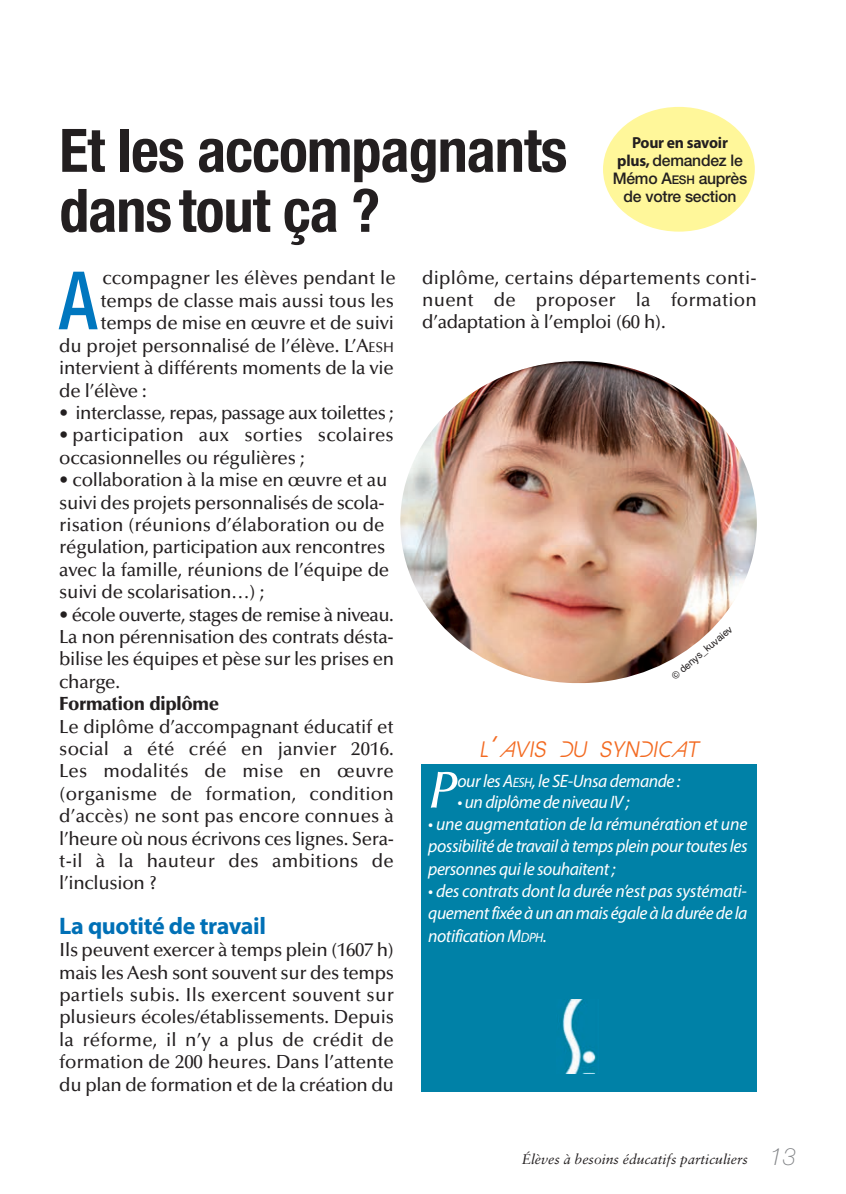
<style>
.page{position:relative;width:846px;height:1194px;background:#fff}
.page>*{position:absolute;margin:0;border:0;box-sizing:border-box;transform-origin:0 0}
.t1{font:500 condensed 80.6px "Helvetica Neue LT Pro";color:#0077bf;scale:.9 1}
.t2{font:700 condensed 60px/60px "Helvetica Neue";letter-spacing:-.015em;color:#231f20}
.t3{font:italic 500 51.8px "Optima LT Std";color:#fff}
.t4{font:700 24px "Myriad Pro";letter-spacing:-.015em;color:#0070b6}
.t5{font:italic 21.2px "Epic Fusion";color:#f36a21;scale:.93 1}
.t6{font:500 19px/22.4px "Optima LT Std";letter-spacing:-.015em;color:#231f20;text-align:justify}
.t7{font:500 19px/22.4px "Optima LT Std";letter-spacing:.01em;color:#231f20}
.t8{font:500 19px "Optima LT Std";letter-spacing:.005em;color:#231f20}
.t9{font:900 19px "Optima LT Std";letter-spacing:-.015em;color:#231f20}
.t10{font:italic 18px/22.4px "Myriad Pro";letter-spacing:-.025em;color:#fff;text-align:justify}
.t11{font:500 16px/18px "Helvetica Neue";letter-spacing:-.015em;color:#231f20;text-align:center}
.t12{font:700 16px "Myriad Pro";letter-spacing:-.015em;color:#231f20}
.t13{font:italic 14px "Sabon";color:#231f20}
.t14{font:10px "Helvetica";color:#231f20}
.s1{font-family:"Myriad Pro";font-weight:700}
.s2{font-size:12px}
.s3{font-size:14.2px}
.s4{font-size:28.2px}
.s5{font-size:13.6px}
.s6{font-family:"Helvetica Neue";font-weight:100;font-size:24px;color:#808285}
</style>
<div class="page">
<div style="left:421px;top:764px;width:336px;height:327px;background:#0081a7"></div>
<div style="left:603px;top:107px;width:152px;height:125px;background:#fff79a;border-radius:50%"></div>
<img style="left:400px;top:361px;width:357px;height:322px">
<img style="left:562px;top:999px;width:34px;height:74px">
<h2 class="t2" style="left:59px;top:126px;width:509px">Et les accompagnants danstout ça ?</h2>
<p class="t12" style="left:632px;top:136px;width:97px">Pour en savoir</p>
<p class="t11" style="left:613px;top:152px;width:136px"><span class="s1">plus,</span> demandez le<br>Mémo A<span class="s2">ESH</span> auprès de votre section</p>
<h1 class="t1" style="left:59px;top:254px;width:43px">A</h1>
<p class="t8" style="left:102px;top:270px;width:295px">ccompagner les élèves pendant le</p>
<p class="t6" style="left:101px;top:291px;width:295px">temps de classe mais aussi tous les</p>
<p class="t6" style="left:101px;top:314px;width:295px">temps de mise en œuvre et de suivi</p>
<p class="t6" style="left:59px;top:336px;width:336px">du projet personnalisé de l’élève. L’A<span class="s3">ESH</span></p>
<p class="t6" style="left:59px;top:358px;width:336px">intervient à différents moments de la vie</p>
<p class="t6" style="left:59px;top:381px;width:89px">de l’élève :</p>
<p class="t6" style="left:59px;top:403px;width:336px">• interclasse, repas, passage aux toilettes ;</p>
<p class="t7" style="left:59px;top:426px;width:336px">• participation aux sorties scolaires occasionnelles ou régulières ;</p>
<p class="t6" style="left:59px;top:470px;width:331px;text-align:left">• collaboration à la mise en œuvre et au suivi des projets personnalisés de scola&shy;risation (réunions d’élaboration ou de régulation, participation aux rencontres avec la famille, réunions de l’équipe de suivi de scolarisation…) ;</p>
<p class="t6" style="left:59px;top:605px;width:336px">• école ouverte, stages de remise à niveau.<br>La non pérennisation des contrats désta&shy;bilise les équipes et pèse sur les prises en charge.</p>
<p class="t9" style="left:59px;top:696px;width:161px">Formation diplôme</p>
<p class="t6" style="left:59px;top:717px;width:336px">Le diplôme d’accompagnant éducatif et social a été créé en janvier 2016.<br>Les modalités de mise en œuvre (organisme de formation, condition d’accès) ne sont pas encore connues à l’heure où nous écrivons ces lignes. Sera&shy;t-il à la hauteur des ambitions de l’inclusion ?</p>
<p class="t4" style="left:59px;top:916px;width:208px">La quotité de travail</p>
<p class="t6" style="left:59px;top:940px;width:336px">Ils peuvent exercer à temps plein (1607 h) mais les Aesh sont souvent sur des temps partiels subis. Ils exercent souvent sur plusieurs écoles/établissements. Depuis la réforme, il n’y a plus de crédit de formation de 200 heures. Dans l’attente du plan de formation et de la création du</p>
<p class="t6" style="left:422px;top:268px;width:336px">diplôme, certains départements conti&shy;nuent de proposer la formation d’adaptation à l’emploi (60 h).</p>
<p class="t14" style="left:671px;top:675px;width:78px;rotate:-41deg">© denys_kuvaiev</p>
<p class="t5" style="left:480px;top:738px;width:238px">L<span class="s4">’</span>AVIS DU SYNDICAT</p>
<h3 class="t3" style="left:428px;top:769px;width:30px">P</h3>
<p class="t10" style="left:457px;top:771px;width:225px">our les A<span class="s5">ESH</span>, le SE-Unsa demande :</p>
<p class="t10" style="left:457px;top:792px;width:173px">• un diplôme de niveau IV ;</p>
<p class="t10" style="left:428px;top:814px;width:321px">• une augmentation de la rémunération et une possibilité de travail à temps plein pour toutes les personnes qui le souhaitent ;</p>
<p class="t10" style="left:428px;top:881px;width:321px">• des contrats dont la durée n’est pas systémati&shy;quement fixée à un an mais égale à la durée de la notification M<span class="s5">DPH</span>.</p>
<p class="t13" style="left:522px;top:1153px;width:276px">Élèves à besoins éducatifs particuliers <span class="s6">13</span></p>
</div>
